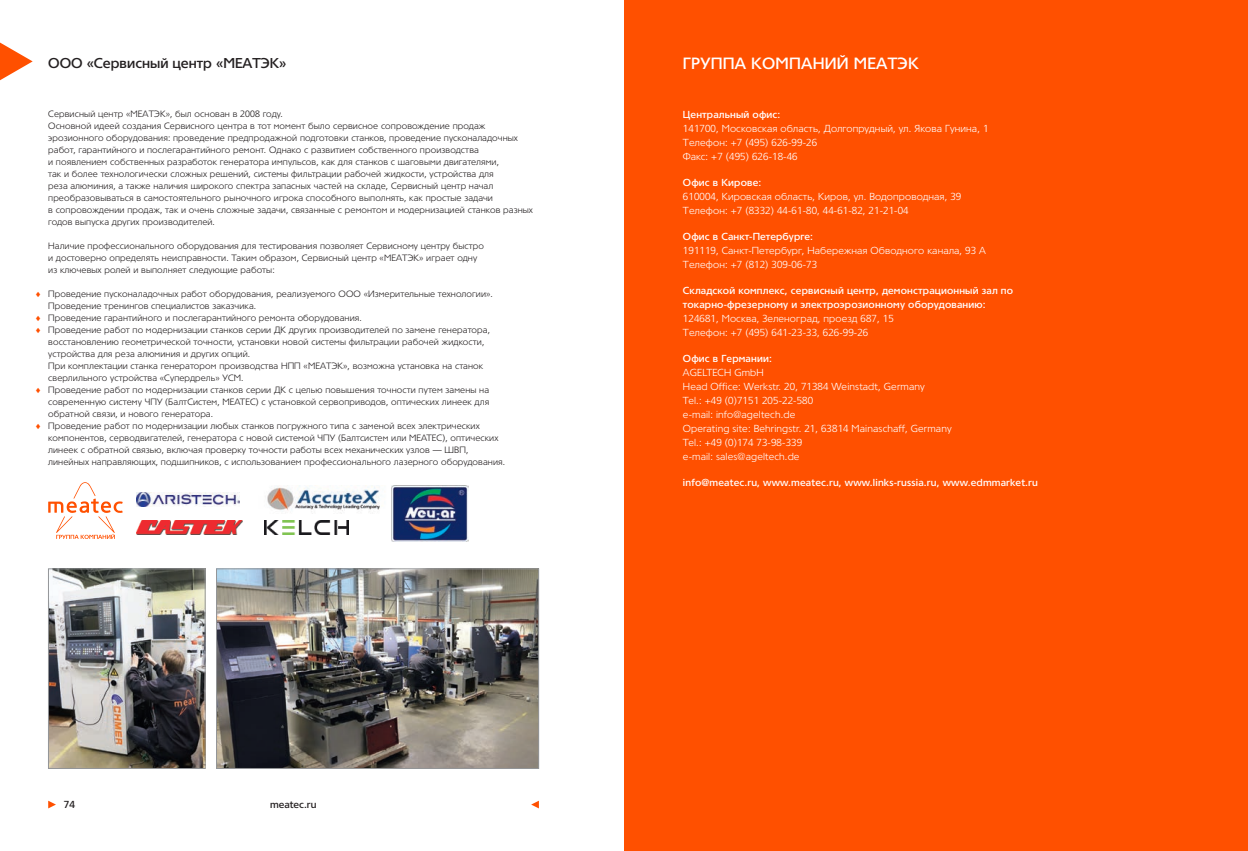
<style>
.page{position:relative;width:1248px;height:851px;background:#fff}
.page>*{position:absolute;margin:0;border:0;box-sizing:border-box;transform-origin:0 0}
.t1{font:16px "Tornado Medium C";letter-spacing:.015em;color:#fff}
.t2{font:14px "Tornado Medium C";color:#231f20}
.t3{font:10px "Tornado Light C";letter-spacing:.015em;color:#fff}
.t4{font:10px "Tornado Medium C";letter-spacing:.015em;color:#fff}
.t5{font:10px "Tornado Medium C";color:#231f20}
.t6{font:9px/12px "Tornado Light C";letter-spacing:.015em;color:#231f20}
</style>
<div class="page">
<svg style="left:0;top:43px;width:33px;height:37px"></svg>
<img style="left:267px;top:485px;width:113px;height:27px">
<img style="left:137px;top:492px;width:103px;height:14px">
<img style="left:265px;top:520px;width:84px;height:14px">
<img style="left:391px;top:485px;width:77px;height:56px">
<img style="left:137px;top:520px;width:105px;height:14px">
<svg style="left:48px;top:482px;width:75px;height:57px"></svg>
<svg style="left:531px;top:800px;width:8px;height:8px"></svg>
<svg style="left:48px;top:800px;width:8px;height:8px"></svg>
<img style="left:218px;top:570px;width:319px;height:196px">
<div style="left:216px;top:568px;width:323px;height:200px;border:1px solid #939598"></div>
<img style="left:50px;top:570px;width:153px;height:196px">
<div style="left:48px;top:568px;width:157px;height:200px;border:1px solid #939598"></div>
<div style="left:624px;top:0;width:623px;height:850px;background:#ff5000"></div>
<p class="t2" style="left:48px;top:55px;width:240px">ООО «Сервисный центр «МЕАТЭК»</p>
<p class="t6" style="left:48px;top:108px;width:236px">Сервисный центр «МЕАТЭК», был основан в 2008 году.</p>
<p class="t6" style="left:48px;top:120px;width:471px">Основной идеей создания Сервисного центра в тот момент было сервисное сопровождение продаж эрозионного оборудования: проведение предпродажной подготовки станков, проведение пусконаладочных работ, гарантийного и послегарантийного ремонт. Однако с развитием собственного производства</p>
<p class="t6" style="left:48px;top:156px;width:452px">и появлением собственных разработок генератора импульсов, как для станков с шаговыми двигателями,</p>
<p class="t6" style="left:48px;top:168px;width:447px;text-align:justify">так и более технологически сложных решений, системы фильтрации рабочей жидкости, устройства для реза алюминия, а также наличия широкого спектра запасных частей на складе, Сервисный центр начал преобразовываться в самостоятельного рыночного игрока способного выполнять, как простые задачи</p>
<p class="t6" style="left:48px;top:204px;width:486px">в сопровождении продаж, так и очень сложные задачи, связанные с ремонтом и модернизацией станков разных годов выпуска других производителей.</p>
<p class="t6" style="left:48px;top:240px;width:437px">Наличие профессионального оборудования для тестирования позволяет Сервисному центру быстро</p>
<p class="t6" style="left:48px;top:252px;width:430px">и достоверно определять неисправности. Таким образом, Сервисный центр «МЕАТЭК» играет одну</p>
<p class="t6" style="left:48px;top:264px;width:228px">из ключевых ролей и выполняет следующие работы:</p>
<p class="t6" style="left:48px;top:288px;width:446px">Проведение пусконаладочных работ оборудования, реализуемого ООО «Измерительные технологии».<br>Проведение тренингов специалистов заказчика.</p>
<p class="t6" style="left:48px;top:312px;width:315px">Проведение гарантийного и послегарантийного ремонта оборудования.</p>
<p class="t6" style="left:48px;top:324px;width:443px">Проведение работ по модернизации станков серии ДК других производителей по замене генератора, восстановлению геометрической точности, установки новой системы фильтрации рабочей жидкости,</p>
<p class="t6" style="left:48px;top:348px;width:203px">устройства для реза алюминия и других опций.</p>
<p class="t6" style="left:48px;top:360px;width:436px">При комплектации станка генератором производства НПП «МЕАТЭК», возможна установка на станок сверлильного устройства «Супердрель» УСМ.</p>
<p class="t6" style="left:48px;top:384px;width:442px">Проведение работ по модернизации станков серии ДК с целью повышения точности путем замены на</p>
<p class="t6" style="left:48px;top:396px;width:442px">современную систему ЧПУ (БалтСистем, MEATEC) с установкой сервоприводов, оптических линеек для</p>
<p class="t6" style="left:48px;top:408px;width:166px">обратной связи, и нового генератора.</p>
<p class="t6" style="left:48px;top:420px;width:433px">Проведение работ по модернизации любых станков погружного типа с заменой всех электрических</p>
<p class="t6" style="left:48px;top:432px;width:451px">компонентов, серводвигателей, генератора с новой системой ЧПУ (Балтсистем или MEATEC), оптических</p>
<p class="t6" style="left:48px;top:444px;width:421px">линеек с обратной связью, включая проверку точности работы всех механических узлов — ШВП,</p>
<p class="t6" style="left:48px;top:456px;width:458px">линейных направляющих, подшипников, с использованием профессионального лазерного оборудования.</p>
<p class="t5" style="left:64px;top:799px;width:13px">74</p>
<p class="t5" style="left:270px;top:799px;width:48px">meatec.ru</p>
<p class="t1" style="left:683px;top:55px;width:237px">ГРУППА КОМПАНИЙ МЕАТЭК</p>
<p class="t4" style="left:683px;top:109px;width:99px">Центральный офис:</p>
<p class="t3" style="left:683px;top:123px;width:307px">141700, Московская область, Долгопрудный, ул. Якова Гунина, 1</p>
<p class="t3" style="left:683px;top:137px;width:135px">Телефон: +7 (495) 626-99-26</p>
<p class="t3" style="left:683px;top:151px;width:116px">Факс: +7 (495) 626-18-46</p>
<p class="t4" style="left:683px;top:177px;width:80px">Офис в Кирове:</p>
<p class="t3" style="left:683px;top:191px;width:280px">610004, Кировская область, Киров, ул. Водопроводная, 39</p>
<p class="t3" style="left:683px;top:205px;width:227px">Телефон: +7 (8332) 44-61-80, 44-61-82, 21-21-04</p>
<p class="t4" style="left:683px;top:231px;width:132px">Офис в Санкт-Петербурге:</p>
<p class="t3" style="left:683px;top:245px;width:304px">191119, Санкт-Петербург, Набережная Обводного канала, 93 А</p>
<p class="t3" style="left:683px;top:259px;width:135px">Телефон: +7 (812) 309-06-73</p>
<p class="t4" style="left:683px;top:285px;width:331px">Складской комплекс, сервисный центр, демонстрационный зал по</p>
<p class="t4" style="left:683px;top:299px;width:304px">токарно-фрезерному и электроэрозионному оборудованию:</p>
<p class="t3" style="left:683px;top:313px;width:212px">124681, Москва, Зеленоград, проезд 687, 15</p>
<p class="t3" style="left:683px;top:327px;width:187px">Телефон: +7 (495) 641-23-33, 626-99-26</p>
<p class="t4" style="left:683px;top:353px;width:90px">Офис в Германии:</p>
<p class="t3" style="left:683px;top:367px;width:82px">AGELTECH GmbH</p>
<p class="t3" style="left:683px;top:381px;width:243px">Head Office: Werkstr. 20, 71384 Weinstadt, Germany</p>
<p class="t3" style="left:683px;top:395px;width:132px">Tel.: +49 (0)7151 205-22-580</p>
<p class="t3" style="left:683px;top:409px;width:114px">e-mail: info@ageltech.de</p>
<p class="t3" style="left:683px;top:423px;width:270px">Operating site: Behringstr. 21, 63814 Mainaschaff, Germany</p>
<p class="t3" style="left:683px;top:437px;width:121px">Tel.: +49 (0)174 73-98-339</p>
<p class="t3" style="left:683px;top:451px;width:118px">e-mail: sales@ageltech.de</p>
<p class="t4" style="left:683px;top:477px;width:356px">info@meatec.ru, www.meatec.ru, www.links-russia.ru, www.edmmarket.ru</p>
</div>
